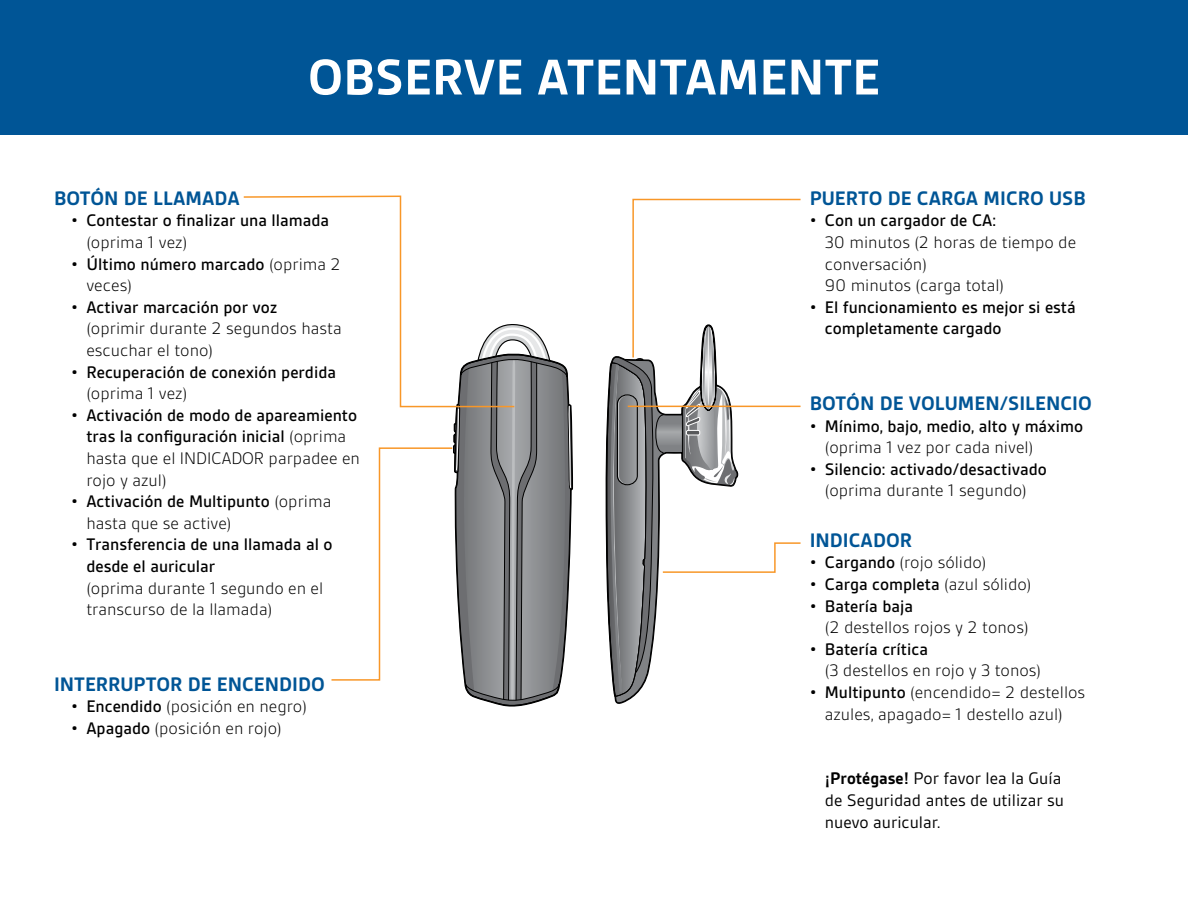
<style>
.page{position:relative;width:1188px;height:918px;background:#fff}
.page>*{position:absolute;margin:0;border:0;box-sizing:border-box;transform-origin:0 0}
.t1{font:700 54px "Gesta";color:#fff}
.t2{font:700 21px "Gesta";color:#005596}
.t3{font:300 18px/21.6px "Gesta";color:#000}
.t4{font:500 18px/21.6px "Gesta";color:#000}
.t5{font:18px/21.6px "Gesta";color:#000}
.s1{font-weight:300}
.s2{font-weight:500}
.s3{font-weight:700}
</style>
<div class="page">
<svg style="left:612px;top:681px;width:34px;height:23px"></svg>
<svg style="left:464px;top:681px;width:97px;height:25px"></svg>
<div style="left:0;top:0;width:1188px;height:135px;background:#005596"></div>
<svg style="left:243px;top:195px;width:558px;height:486px"></svg>
<h1 class="t1" style="left:308px;top:49px;width:574px">OBSERVE ATENTAMENTE</h1>
<p class="t2" style="left:54px;top:187px;width:187px">BOTÓN DE LLAMADA</p>
<p class="t4" style="left:71px;top:210px;width:259px">• Contestar o finalizar una llamada</p>
<p class="t3" style="left:86px;top:231px;width:102px">(oprima 1 vez)</p>
<p class="t4" style="left:86px;top:253px;width:256px;text-indent:-15px">• Último número marcado <span class="s1">(oprima 2 veces)</span></p>
<p class="t4" style="left:71px;top:296px;width:208px">• Activar marcación por voz</p>
<p class="t3" style="left:86px;top:318px;width:257px">(oprimir durante 2 segundos hasta escuchar el tono)</p>
<p class="t4" style="left:71px;top:361px;width:266px">• Recuperación de conexión perdida</p>
<p class="t3" style="left:86px;top:383px;width:102px">(oprima 1 vez)</p>
<p class="t4" style="left:86px;top:404px;width:275px;text-indent:-15px">• Activación de modo de apareamiento tras la configuración inicial <span class="s1">(oprima hasta que el INDICADOR parpadee en rojo y azul)</span></p>
<p class="t3" style="left:86px;top:491px;width:247px;text-indent:-15px"><span class="s2">• Activación de Multipunto</span> (oprima hasta que se active)</p>
<p class="t4" style="left:86px;top:534px;width:248px;text-indent:-15px">• Transferencia de una llamada al o desde el auricular</p>
<p class="t3" style="left:86px;top:577px;width:238px">(oprima durante 1 segundo en el transcurso de la llamada)</p>
<p class="t2" style="left:54px;top:673px;width:272px">INTERRUPTOR DE ENCENDIDO</p>
<p class="t3" style="left:71px;top:696px;width:237px"><span class="s2">• Encendido</span> (posición en negro)</p>
<p class="t3" style="left:71px;top:717px;width:212px"><span class="s2">• Apagado</span> (posición en rojo)</p>
<p class="t2" style="left:810px;top:187px;width:278px">PUERTO DE CARGA MICRO USB</p>
<p class="t4" style="left:810px;top:210px;width:188px">• Con un cargador de CA:</p>
<p class="t3" style="left:825px;top:231px;width:253px">30 minutos (2 horas de tiempo de conversación)<br>90 minutos (carga total)</p>
<p class="t4" style="left:825px;top:296px;width:253px;text-indent:-15px">• El funcionamiento es mejor si está completamente cargado</p>
<p class="t2" style="left:810px;top:392px;width:284px">BOTÓN DE VOLUMEN/SILENCIO</p>
<p class="t4" style="left:810px;top:415px;width:275px">• Mínimo, bajo, medio, alto y máximo</p>
<p class="t3" style="left:825px;top:437px;width:210px">(oprima 1 vez por cada nivel)</p>
<p class="t4" style="left:810px;top:458px;width:239px">• Silencio: activado/desactivado</p>
<p class="t3" style="left:825px;top:480px;width:204px">(oprima durante 1 segundo)</p>
<p class="t2" style="left:810px;top:529px;width:104px">INDICADOR</p>
<p class="t3" style="left:810px;top:552px;width:178px"><span class="s2">• Cargando</span> (rojo sólido)</p>
<p class="t4" style="left:810px;top:573px;width:223px">• Carga completa <span class="s1">(azul sólido)</span></p>
<p class="t4" style="left:810px;top:595px;width:105px">• Batería baja</p>
<p class="t3" style="left:825px;top:617px;width:205px">(2 destellos rojos y 2 tonos)</p>
<p class="t4" style="left:810px;top:638px;width:120px">• Batería crítica</p>
<p class="t3" style="left:825px;top:660px;width:218px">(3 destellos en rojo y 3 tonos)</p>
<p class="t3" style="left:810px;top:681px;width:277px;text-align:center"><span class="s2">• Multipunto</span> (encendido= 2 destellos azules, apagado= 1 destello azul)</p>
<p class="t5" style="left:825px;top:768px;width:241px"><span class="s3">¡Protégase!</span> Por favor lea la Guía de Seguridad antes de utilizar su nuevo auricular.</p>
</div>
